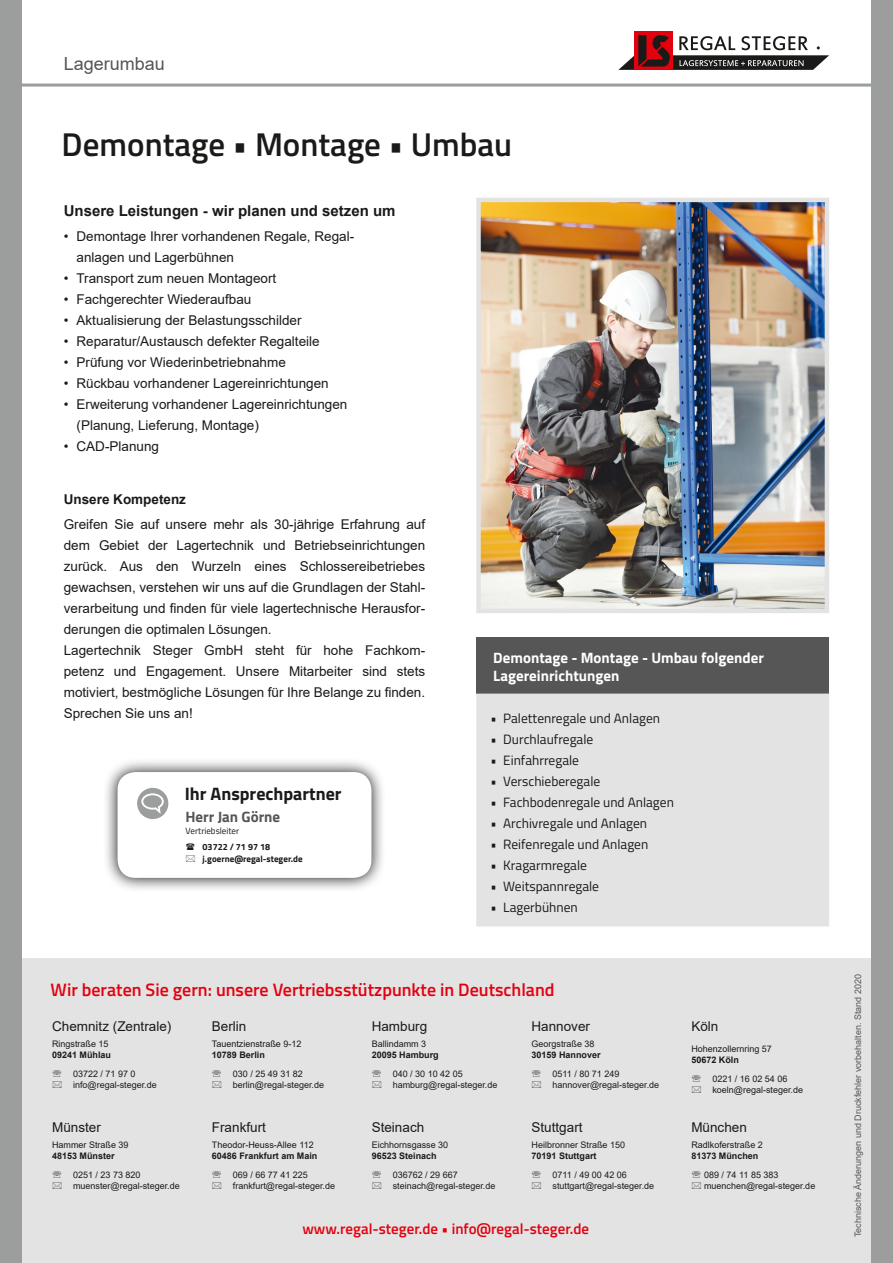
<style>
.page{position:relative;width:893px;height:1263px;background:#fff}
.page>*{position:absolute;margin:0;border:0;box-sizing:border-box;transform-origin:0 0}
.t1{font:600 33px "Titillium Web";color:#1a1a18}
.t2{font:600 18px "Titillium Web";color:#e3000f}
.t3{font:700 18px "Titillium Web";color:#1a1a18}
.t4{font:18px "Arial";color:#565656}
.t5{font:700 15px/18px "Titillium Web";color:#fff}
.t6{font:600 15px "Titillium Web";color:#e3000f}
.t7{font:700 15px "Arial";color:#1a1a18}
.t8{font:700 15px "Titillium Web";color:#565656}
.t9{font:13.5px/21px "Arial";color:#1a1a18}
.t10{font:13.5px "Titillium Web";color:#1a1a18}
.t11{font:700 13.5px "Arial";color:#1a1a18}
.t12{font:9px/10.8px "Arial";color:#1a1a18}
.t13{font:700 9px "Arial";color:#1a1a18}
.t14{font:9px "Arial";color:#565656}
.t15{font:700 9px/12px "Titillium Web";color:#1a1a18}
.t16{font:9px "Titillium Web";color:#1a1a18}
</style>
<div class="page">
<div style="left:0;top:959px;width:884px;height:304px;background:#e3e3e3"></div>
<hr style="left:0;top:84px;width:893px;height:3px;background:#9c9d9d">
<div style="left:634px;top:32px;width:39px;height:38px;background:#e3000f"></div>
<svg style="left:618px;top:35px;width:211px;height:35px"></svg>
<div style="left:0;top:0;width:21px;height:1263px;background:#9c9d9d"></div>
<img style="left:481px;top:203px;width:343px;height:405px">
<div style="left:476px;top:198px;width:353px;height:415px;border:4px solid #e3e3e3"></div>
<div style="left:872px;top:0;width:21px;height:1263px;background:#9c9d9d"></div>
<svg style="left:106px;top:761px;width:277px;height:128px"></svg>
<div style="left:118px;top:772px;width:253px;height:106px;background:#fff;border-radius:18px"></div>
<div style="left:137px;top:788px;width:31px;height:31px;background:#9c9d9d;border-radius:50%"></div>
<svg style="left:141px;top:793px;width:23px;height:21px"></svg>
<div style="left:476px;top:637px;width:353px;height:57px;background:#565656"></div>
<div style="left:477px;top:694px;width:351px;height:232px;background:#e3e3e3"></div>
<div style="left:476px;top:694px;width:353px;height:232px;border:2px solid #e3e3e3"></div>
<h2 class="t4" style="left:64px;top:51px;width:103px">Lagerumbau</h2>
<h1 class="t1" style="left:62px;top:120px;width:452px">Demontage • Montage • Umbau</h1>
<p class="t7" style="left:64px;top:200px;width:333px">Unsere Leistungen - wir planen und setzen um</p>
<p class="t9" style="left:77px;top:225px;width:279px;text-indent:-13px">• Demontage Ihrer vorhandenen Regale, Regal&shy;anlagen und Lagerbühnen</p>
<p class="t9" style="left:64px;top:267px;width:214px">• Transport zum neuen Montageort</p>
<p class="t9" style="left:64px;top:288px;width:189px">• Fachgerechter Wiederaufbau</p>
<p class="t9" style="left:64px;top:309px;width:239px">• Aktualisierung der Belastungsschilder</p>
<p class="t9" style="left:64px;top:330px;width:257px">• Reparatur/Austausch defekter Regalteile</p>
<p class="t9" style="left:64px;top:351px;width:224px">• Prüfung vor Wiederinbetriebnahme</p>
<p class="t9" style="left:64px;top:372px;width:266px">• Rückbau vorhandener Lagereinrichtungen</p>
<p class="t9" style="left:77px;top:393px;width:272px;text-indent:-13px">• Erweiterung vorhandener Lagereinrichtungen (Planung, Lieferung, Montage)</p>
<p class="t9" style="left:64px;top:435px;width:97px">• CAD-Planung</p>
<p class="t11" style="left:64px;top:489px;width:124px">Unsere Kompetenz</p>
<p class="t9" style="left:64px;top:514px;width:363px">Greifen Sie auf unsere mehr als 30-jährige Erfahrung auf dem Gebiet der Lagertechnik und Betriebseinrichtungen zurück. Aus den Wurzeln eines Schlossereibetriebes gewachsen, verstehen wir uns auf die Grundlagen der Stahl&shy;verarbeitung und finden für viele lagertechnische Herausfor&shy;derungen die optimalen Lösungen.<br>Lagertechnik Steger GmbH steht für hohe Fachkom&shy;petenz und Engagement. Unsere Mitarbeiter sind stets motiviert, bestmögliche Lösungen für Ihre Belange zu finden.<br>Sprechen Sie uns an!</p>
<h2 class="t3" style="left:185px;top:780px;width:158px">Ihr Ansprechpartner</h2>
<p class="t8" style="left:186px;top:805px;width:96px">Herr Jan Görne</p>
<p class="t16" style="left:186px;top:824px;width:55px">Vertriebsleiter</p>
<p class="t15" style="left:203px;top:841px;width:102px">03722 / 71 97 18 j.goerne@regal-steger.de</p>
<p class="t5" style="left:493px;top:648px;width:272px">Demontage - Montage - Umbau folgender<br>Lagereinrichtungen</p>
<p class="t10" style="left:490px;top:708px;width:171px">• Palettenregale und Anlagen</p>
<p class="t10" style="left:490px;top:729px;width:104px">• Durchlaufregale</p>
<p class="t10" style="left:490px;top:750px;width:90px">• Einfahrregale</p>
<p class="t10" style="left:490px;top:771px;width:111px">• Verschieberegale</p>
<p class="t10" style="left:490px;top:792px;width:185px">• Fachbodenregale und Anlagen</p>
<p class="t10" style="left:490px;top:813px;width:158px">• Archivregale und Anlagen</p>
<p class="t10" style="left:490px;top:834px;width:159px">• Reifenregale und Anlagen</p>
<p class="t10" style="left:490px;top:855px;width:98px">• Kragarmregale</p>
<p class="t10" style="left:490px;top:876px;width:110px">• Weitspannregale</p>
<p class="t10" style="left:490px;top:898px;width:89px">• Lagerbühnen</p>
<h2 class="t2" style="left:51px;top:976px;width:505px">Wir beraten Sie gern: unsere Vertriebsstützpunkte in Deutschland</h2>
<p class="t9" style="left:52px;top:1016px;width:121px">Chemnitz (Zentrale)</p>
<p class="t9" style="left:212px;top:1016px;width:36px">Berlin</p>
<p class="t9" style="left:372px;top:1016px;width:57px">Hamburg</p>
<p class="t9" style="left:531px;top:1016px;width:60px">Hannover</p>
<p class="t9" style="left:691px;top:1016px;width:29px">Köln</p>
<p class="t12" style="left:52px;top:1038px;width:58px">Ringstraße 15</p>
<p class="t13" style="left:52px;top:1048px;width:61px">09241 Mühlau</p>
<p class="t12" style="left:73px;top:1068px;width:85px">03722 / 71 97 0 info@regal-steger.de</p>
<p class="t12" style="left:212px;top:1038px;width:91px">Tauentzienstraße 9-12</p>
<p class="t13" style="left:212px;top:1048px;width:55px">10789 Berlin</p>
<p class="t12" style="left:233px;top:1068px;width:93px">030 / 25 49 31 82 berlin@regal-steger.de</p>
<p class="t12" style="left:372px;top:1038px;width:56px">Ballindamm 3</p>
<p class="t13" style="left:372px;top:1048px;width:69px">20095 Hamburg</p>
<p class="t12" style="left:393px;top:1068px;width:106px">040 / 30 10 42 05 hamburg@regal-steger.de</p>
<p class="t12" style="left:531px;top:1038px;width:65px">Georgstraße 38</p>
<p class="t13" style="left:531px;top:1048px;width:71px">30159 Hannover</p>
<p class="t12" style="left:552px;top:1068px;width:108px">0511 / 80 71 249 hannover@regal-steger.de</p>
<p class="t12" style="left:691px;top:1043px;width:82px">Hohenzollernring 57</p>
<p class="t13" style="left:691px;top:1053px;width:49px">50672 Köln</p>
<p class="t12" style="left:712px;top:1074px;width:92px">0221 / 16 02 54 06 koeln@regal-steger.de</p>
<p class="t9" style="left:52px;top:1117px;width:50px">Münster</p>
<p class="t12" style="left:52px;top:1140px;width:78px">Hammer Straße 39</p>
<p class="t13" style="left:52px;top:1149px;width:64px">48153 Münster</p>
<p class="t12" style="left:73px;top:1170px;width:108px">0251 / 23 73 820 muenster@regal-steger.de</p>
<p class="t9" style="left:212px;top:1117px;width:56px">Frankfurt</p>
<p class="t9" style="left:372px;top:1117px;width:54px">Steinach</p>
<p class="t12" style="left:212px;top:1140px;width:103px">Theodor-Heuss-Allee 112</p>
<p class="t13" style="left:212px;top:1149px;width:107px">60486 Frankfurt am Main</p>
<p class="t12" style="left:233px;top:1170px;width:104px">069 / 66 77 41 225 frankfurt@regal-steger.de</p>
<p class="t12" style="left:372px;top:1140px;width:78px">Eichhornsgasse 30</p>
<p class="t13" style="left:372px;top:1149px;width:67px">96523 Steinach</p>
<p class="t12" style="left:393px;top:1170px;width:104px">036762 / 29 667 steinach@regal-steger.de</p>
<p class="t9" style="left:531px;top:1117px;width:53px">Stuttgart</p>
<p class="t9" style="left:691px;top:1117px;width:57px">München</p>
<p class="t12" style="left:691px;top:1140px;width:73px">Radlkoferstraße 2</p>
<p class="t13" style="left:691px;top:1149px;width:69px">81373 München</p>
<p class="t12" style="left:704px;top:1170px;width:113px">089 / 74 11 85 383 muenchen@regal-steger.de</p>
<p class="t12" style="left:531px;top:1140px;width:95px">Heilbronner Straße 150</p>
<p class="t13" style="left:531px;top:1149px;width:67px">70191 Stuttgart</p>
<p class="t12" style="left:552px;top:1170px;width:103px">0711 / 49 00 42 06 stuttgart@regal-steger.de</p>
<p class="t6" style="left:302px;top:1217px;width:288px">www.regal-steger.de • info@regal-steger.de</p>
<p class="t14" style="left:852px;top:1237px;width:265px;rotate:-90deg">Technische Änderungen und Druckfehler vorbehalten. Stand 2020</p>
</div>
